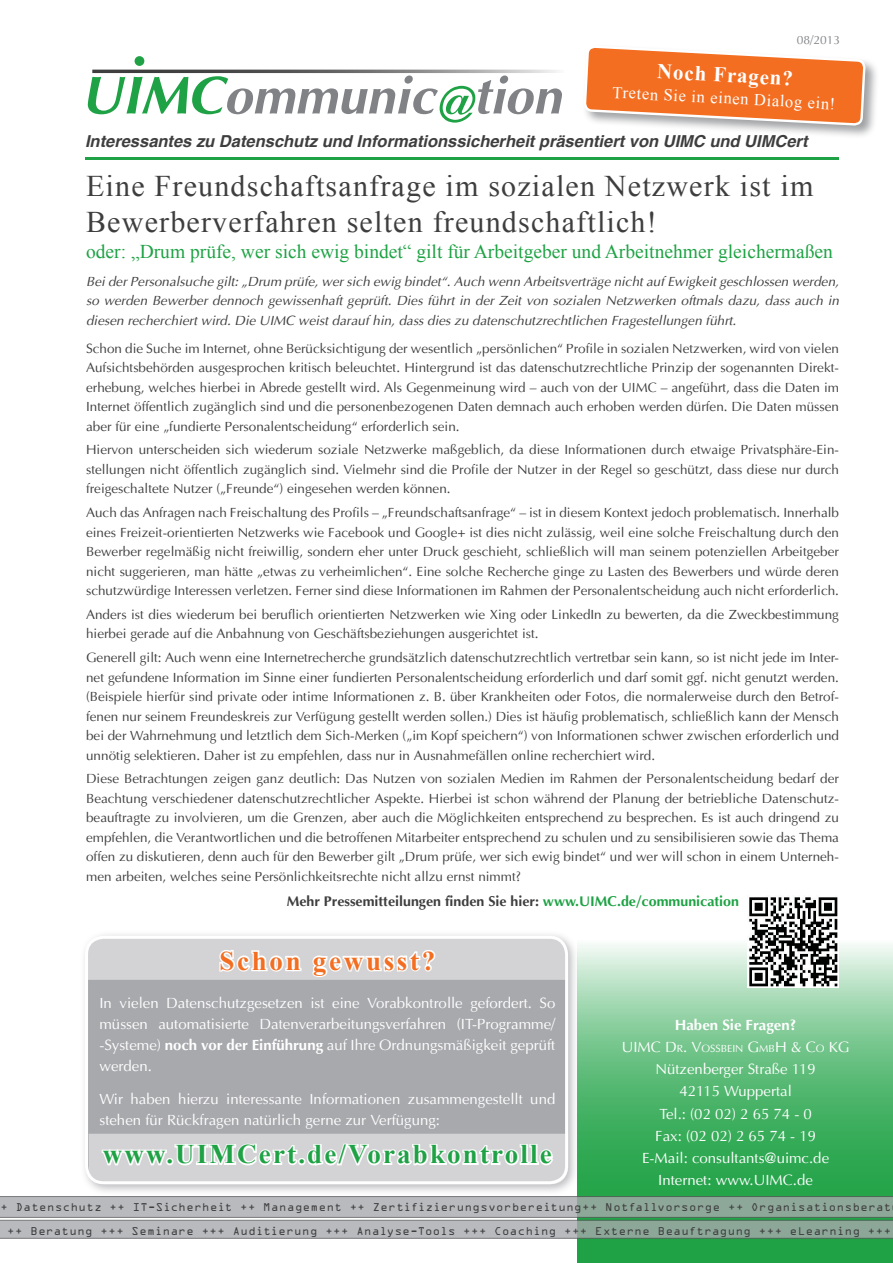
<style>
.page{position:relative;width:893px;height:1263px;background:#fff}
.page>*{position:absolute;margin:0;border:0;box-sizing:border-box;transform-origin:0 0}
.t1{font:italic 700 51.3px "Ottawa";color:#808285}
.h1_Überschrift{font:30px/36px "Times New Roman";letter-spacing:.04em;color:#3e3e3f}
.Kasten_weiß{font:700 27px "Times New Roman";letter-spacing:.08em;color:#1fa245}
.h1_Überschrift-2{font:700 27px "Times New Roman";letter-spacing:.1em;color:#f36e21}
.h1_Überschrift-3{font:700 21px "Times New Roman";color:#fff}
.h2_Subtitel{font:19.5px "Times New Roman";color:#1fa245}
.t2{font:italic 700 16.5px "Switzerland";color:#3e3e3f}
.h1_Überschrift-4{font:16.5px "Times New Roman";color:#fff}
.Kasten_weiß-2{font:15px/22.2px "Ottawa Plain";color:#fff;text-align:center}
.t3{font:700 15px "Ottawa";color:#fff}
.p_Haupttext{font:700 14.25px "Ottawa";color:#3e3e3f}
.p_Haupttext-2{font:13.5px/19.5px "Ottawa Plain";color:#3e3e3f;text-align:justify}
.p_Haupttext-3{font:italic 13.5px/19.5px "Ottawa";color:#3e3e3f;text-align:justify}
.t4{font:12px/24.5px "OCRA Extended";letter-spacing:.05em;color:#3e3e3f;text-align:center}
.p_Haupttext-4{font:12px "Ottawa Plain";color:#808285}
.s1{font-size:53.55px;color:#1fa245}
.s2{color:#1fa245}
.s3{font-family:"Ottawa";font-weight:700}
.s4{font-style:inherit}
.s5{font-size:10.5px}
</style>
<div class="page">
<svg style="left:576px;top:944px;width:317px;height:319px;background:#63bd7d"></svg>
<svg style="left:0;top:1196px;width:893px;height:42px;background:#a4b0ab"></svg>
<hr style="left:85px;top:157px;width:754px;height:3px;background:#1fa245">
<hr style="left:92px;top:70px;width:472px;height:3px;background:#3e3e3f">
<div style="left:135px;top:56px;width:9px;height:10px;background:#1fa245;border-radius:50%"></div>
<img style="left:747px;top:897px;width:92px;height:90px">
<div style="left:80px;top:930px;width:499px;height:265px;background:#a8a9ad;opacity:.75"></div>
<div style="left:87px;top:937px;width:480px;height:246px;background:#a8a9ad;border-radius:17px"></div>
<svg style="left:87px;top:930px;width:480px;height:50px;background:#dfdfe0"></svg>
<svg style="left:89px;top:1125px;width:479px;height:59px"></svg>
<div style="left:582px;top:43px;width:297px;height:97px;background:#808285;opacity:.75"></div>
<svg style="left:583px;top:44px;width:284px;height:96px"></svg>
<h1 class="t1" style="left:81px;top:64px;width:482px"><span class="s1">UIMC</span>ommunic<span class="s2">@</span>tion</h1>
<p class="p_Haupttext-4" style="left:797px;top:33px;width:45px">08/2013</p>
<p class="h1_Überschrift-3" style="left:658px;top:57px;width:137px;rotate:3deg">Noch Fragen?</p>
<p class="h1_Überschrift-4" style="left:613px;top:81px;width:225px;rotate:3deg">Treten Sie in einen Dialog ein!</p>
<p class="t2" style="left:85px;top:131px;width:724px">Interessantes zu Datenschutz und Informationssicherheit präsentiert von UIMC und UIMCert</p>
<p class="h1_Überschrift" style="left:86px;top:168px;width:729px">Eine Freundschaftsanfrage im sozialen Netzwerk ist im<br>Bewerberverfahren selten freundschaftlich!</p>
<p class="h2_Subtitel" style="left:86px;top:238px;width:748px">oder: „Drum prüfe, wer sich ewig bindet“ gilt für Arbeitgeber und Arbeitnehmer gleichermaßen</p>
<p class="p_Haupttext-3" style="left:86px;top:271px;width:754px">Bei der Personalsuche gilt: „Drum prüfe, wer sich ewig bindet“. Auch wenn Arbeitsverträge nicht auf Ewigkeit geschlossen werden, so werden Bewerber dennoch gewissenhaft geprüft. Dies führt in der Zeit von sozialen Netzwerken oftmals dazu, dass auch in diesen recherchiert wird. Die UIMC weist darauf hin, dass dies zu datenschutzrechtlichen Fragestellungen führt.</p>
<p class="p_Haupttext-2" style="left:86px;top:338px;width:754px">Schon die Suche im Internet, ohne Berücksichtigung der wesentlich „persönlichen“ Profile in sozialen Netzwerken, wird von vielen Aufsichtsbehörden ausgesprochen kritisch beleuchtet. Hintergrund ist das datenschutzrechtliche Prinzip der sogenannten Direkt&shy;erhebung, welches hierbei in Abrede gestellt wird. Als Gegenmeinung wird – auch von der UIMC – angeführt, dass die Daten im Internet öffentlich zugänglich sind und die personenbezogenen Daten demnach auch erhoben werden dürfen. Die Daten müssen aber für eine „fundierte Personalentscheidung“ erforderlich sein.</p>
<p class="p_Haupttext-2" style="left:86px;top:440px;width:754px">Hiervon unterscheiden sich wiederum soziale Netzwerke maßgeblich, da diese Informationen durch etwaige Privatsphäre-Ein&shy;stellungen nicht öffentlich zugänglich sind. Vielmehr sind die Profile der Nutzer in der Regel so geschützt, dass diese nur durch freigeschaltete Nutzer („Freunde“) eingesehen werden können.</p>
<p class="p_Haupttext-2" style="left:86px;top:503px;width:754px">Auch das Anfragen nach Freischaltung des Profils – „Freundschaftsanfrage“ – ist in diesem Kontext jedoch problematisch. Innerhalb eines Freizeit-orientierten Netzwerks wie Facebook und Google+ ist dies nicht zulässig, weil eine solche Freischaltung durch den Bewerber regelmäßig nicht freiwillig, sondern eher unter Druck geschieht, schließlich will man seinem potenziellen Arbeitgeber nicht suggerieren, man hätte „etwas zu verheimlichen“. Eine solche Recherche ginge zu Lasten des Bewerbers und würde deren schutzwürdige Interessen verletzen. Ferner sind diese Informationen im Rahmen der Personalentscheidung auch nicht erforderlich.</p>
<p class="p_Haupttext-2" style="left:86px;top:605px;width:754px">Anders ist dies wiederum bei beruflich orientierten Netzwerken wie Xing oder LinkedIn zu bewerten, da die Zweckbestimmung hierbei gerade auf die Anbahnung von Geschäftsbeziehungen ausgerichtet ist.</p>
<p class="p_Haupttext-2" style="left:86px;top:648px;width:754px">Generell gilt: Auch wenn eine Internetrecherche grundsätzlich datenschutzrechtlich vertretbar sein kann, so ist nicht jede im Inter&shy;net gefundene Information im Sinne einer fundierten Personalentscheidung erforderlich und darf somit ggf. nicht genutzt werden. (Beispiele hierfür sind private oder intime Informationen z. B. über Krankheiten oder Fotos, die normalerweise durch den Betrof&shy;fenen nur seinem Freundeskreis zur Verfügung gestellt werden sollen.) Dies ist häufig problematisch, schließlich kann der Mensch bei der Wahrnehmung und letztlich dem Sich-Merken („im Kopf speichern“) von Informationen schwer zwischen erforderlich und unnötig selektieren. Daher ist zu empfehlen, dass nur in Ausnahmefällen online recherchiert wird.</p>
<p class="p_Haupttext-2" style="left:86px;top:769px;width:754px">Diese Betrachtungen zeigen ganz deutlich: Das Nutzen von sozialen Medien im Rahmen der Personalentscheidung bedarf der Beachtung verschiedener datenschutzrechtlicher Aspekte. Hierbei ist schon während der Planung der betriebliche Datenschutz&shy;beauftragte zu involvieren, um die Grenzen, aber auch die Möglichkeiten entsprechend zu besprechen. Es ist auch dringend zu empfehlen, die Verantwortlichen und die betroffenen Mitarbeiter entsprechend zu schulen und zu sensibilisieren sowie das Thema offen zu diskutieren, denn auch für den Bewerber gilt „Drum prüfe, wer sich ewig bindet“ und wer will schon in einem Unterneh&shy;men arbeiten, welches seine Persönlichkeitsrechte nicht allzu ernst nimmt?</p>
<p class="p_Haupttext" style="left:287px;top:892px;width:454px">Mehr Pressemitteilungen finden Sie hier: <span class="s2">www.UIMC.de/communication</span></p>
<p class="h1_Überschrift-2" style="left:219px;top:942px;width:217px">Schon gewusst?</p>
<p class="Kasten_weiß-2" style="left:99px;top:992px;width:457px;line-height:21px;text-align:justify">In vielen Datenschutzgesetzen ist eine Vorabkontrolle gefordert. So müssen automatisierte Datenverarbeitungsverfahren (IT-Programme/ -Systeme) <span class="s3">noch vor der Einführung</span> auf Ihre Ordnungsmäßigkeit geprüft werden.</p>
<p class="Kasten_weiß-2" style="left:99px;top:1089px;width:457px;line-height:21px;text-align:left">Wir haben hierzu interessante Informationen zusammengestellt und stehen für Rückfragen natürlich gerne zur Verfügung:</p>
<p class="Kasten_weiß" style="left:103px;top:1136px;width:450px">www.UIMCert.de/Vorabkontrolle</p>
<p class="t3" style="left:675px;top:1015px;width:123px">Haben Sie Fragen?</p>
<p class="Kasten_weiß-2" style="left:622px;top:1036px;width:229px"><span class="s4">UIMC D</span><span class="s5">R</span><span class="s4">. V</span><span class="s5">OSSBEI N</span> <span class="s4">G</span><span class="s5">MB</span><span class="s4">H &amp; C</span><span class="s5">O</span> <span class="s4">KG<br></span>Nützenberger Straße 119<br>42115 Wuppertal<br>Tel.: (02 02) 2 65 74 - 0<br>Fax: (02 02) 2 65 74 - 19<br>E-Mail: consultants@uimc.de<br>Internet: www.UIMC.de</p>
<p class="t4" style="left:1px;top:1194px;width:892px">+ Datenschutz ++ IT-Sicherheit ++ Management ++ Zertifizierungsvorbereitung++ Notfallvorsorge ++ Organisationsberat ++ Beratung +++ Seminare +++ Auditierung +++ Analyse-Tools +++ Coaching +++ Externe Beauftragung +++ eLearning +++</p>
</div>
